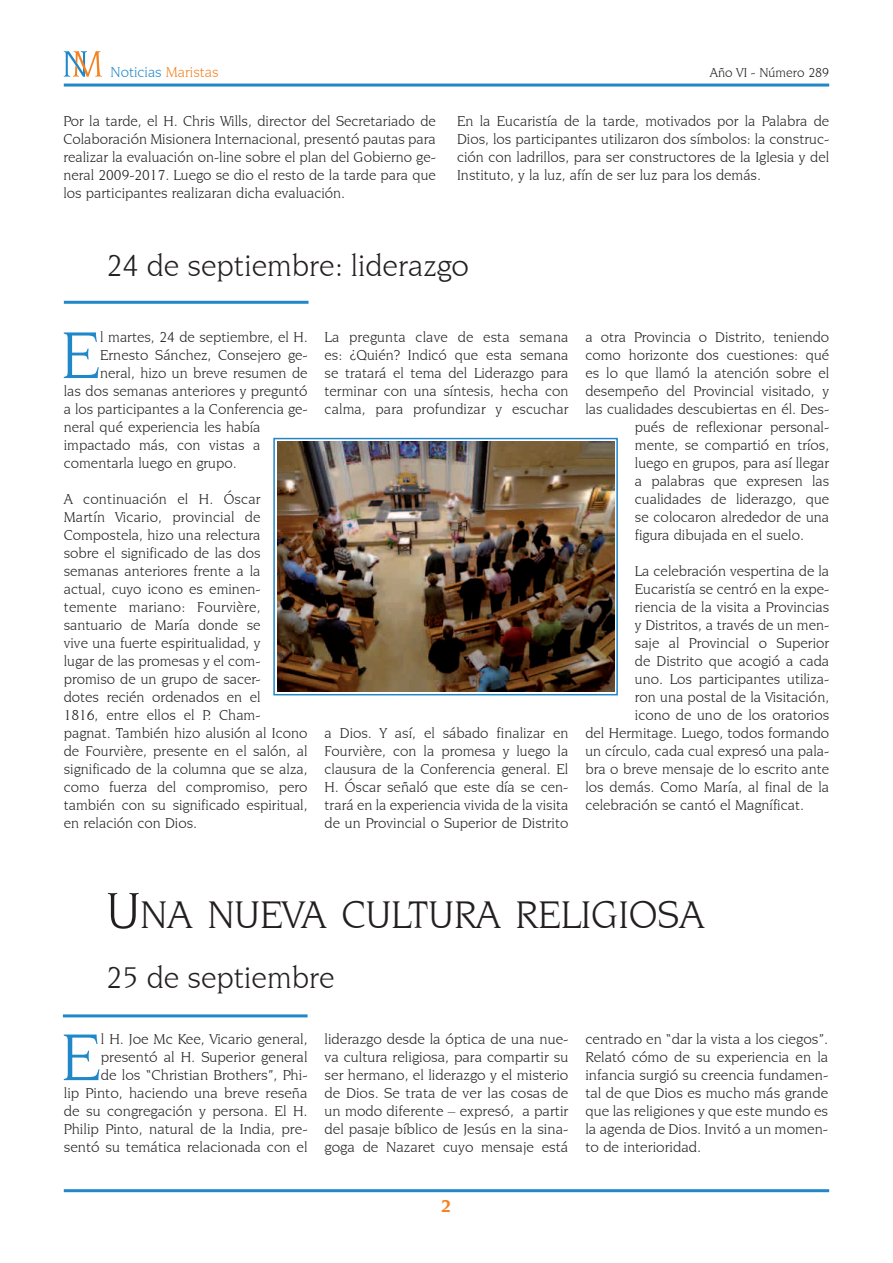
<style>
.page{position:relative;width:893px;height:1263px;background:#fff}
.page>*{position:absolute;margin:0;border:0;box-sizing:border-box;transform-origin:0 0}
.t1{font:70.2px "Novarese IT Cby BT";color:#2088c9}
.t2{font:40.5px "Novarese IT Cby BT";color:#231f20}
.t3{font:31.5px "Novarese IT Cby BT";color:#231f20}
.t4{font:700 18px "Novarese IT Cby BT";color:#f58220}
.t5{font:15px/18px "Novarese IT Cby BT";color:#231f20;text-align:justify}
.t6{font:15px "Novarese IT Cby BT";color:#2088c9}
.t7{font:13.5px "Novarese IT Cby BT";color:#231f20}
.s1{color:#f58220}
.s2{font-size:54px}
</style>
<div class="page">
<hr style="left:64px;top:84px;width:765px;height:3px;background:#2088c9">
<hr style="left:64px;top:1189px;width:765px;height:3px;background:#2088c9">
<svg style="left:64px;top:51px;width:38px;height:26px"></svg>
<hr style="left:64px;top:301px;width:245px;height:3px;background:#2088c9">
<hr style="left:63px;top:1014px;width:245px;height:3px;background:#2088c9">
<img style="left:277px;top:441px;width:337px;height:250px">
<div style="left:273px;top:438px;width:345px;height:257px;border:2px solid #2088c9"></div>
<p class="t6" style="left:111px;top:63px;width:110px">Noticias <span class="s1">Maristas</span></p>
<p class="t7" style="left:710px;top:64px;width:121px">Año VI - Número 289</p>
<p class="t5" style="left:63px;top:112px;width:374px">Por la tarde, el H. Chris Wills, director del Secretariado de Colaboración Misionera Internacional, presentó pautas para realizar la evaluación on-line sobre el plan del Gobierno ge&shy;neral 2009-2017. Luego se dio el resto de la tarde para que los participantes realizaran dicha evaluación.</p>
<p class="t5" style="left:457px;top:112px;width:374px">En la Eucaristía de la tarde, motivados por la Palabra de Dios, los participantes utilizaron dos símbolos: la construc&shy;ción con ladrillos, para ser constructores de la Iglesia y del Instituto, y la luz, afín de ser luz para los demás.</p>
<h3 class="t3" style="left:106px;top:247px;width:364px">24 de septiembre: liderazgo</h3>
<h1 class="t1" style="left:61px;top:313px;width:41px">E</h1>
<p class="t5" style="left:100px;top:328px;width:209px">l martes, 24 de septiembre, el H.</p>
<p class="t5" style="left:100px;top:346px;width:209px">Ernesto Sánchez, Consejero ge-</p>
<p class="t5" style="left:100px;top:364px;width:209px">neral, hizo un breve resumen de</p>
<p class="t5" style="left:64px;top:382px;width:245px">las dos semanas anteriores y preguntó</p>
<p class="t5" style="left:64px;top:400px;width:245px">a los participantes a la Conferencia ge-</p>
<p class="t5" style="left:64px;top:418px;width:198px">neral qué experiencia les había</p>
<p class="t5" style="left:64px;top:436px;width:198px">impactado más, con vistas a</p>
<p class="t5" style="left:64px;top:454px;width:174px">comentarla luego en grupo.</p>
<p class="t5" style="left:64px;top:490px;width:245px;text-align:left">A continuación el H. Óscar<br>Martín Vicario, provincial de<br>Compostela, hizo una relectura<br>sobre el significado de las dos semanas anteriores frente a la<br>actual, cuyo icono es eminen&shy;temente mariano: Fourvière, santuario de María donde se<br>vive una fuerte espiritualidad, y<br>lugar de las promesas y el com&shy;promiso de un grupo de sacer-<br>dotes recién ordenados en el<br>1816, entre ellos el P. Cham&shy;pagnat. También hizo alusión al Icono de Fourvière, presente en el salón, al significado de la columna que se alza, como fuerza del compromiso, pero también con su significado espiritual, en relación con Dios.</p>
<p class="t5" style="left:325px;top:328px;width:245px">La pregunta clave de esta semana es: ¿Quién? Indicó que esta semana se tratará el tema del Liderazgo para terminar con una síntesis, hecha con calma, para profundizar y escuchar</p>
<p class="t5" style="left:325px;top:724px;width:245px">a Dios. Y así, el sábado finalizar en Fourvière, con la promesa y luego la clausura de la Conferencia general. El H. Óscar señaló que este día se cen&shy;trará en la experiencia vivida de la visita de un Provincial o Superior de Distrito</p>
<p class="t5" style="left:585px;top:328px;width:245px">a otra Provincia o Distrito, teniendo</p>
<p class="t5" style="left:585px;top:346px;width:245px">como horizonte dos cuestiones: qué</p>
<p class="t5" style="left:585px;top:364px;width:245px">es lo que llamó la atención sobre el</p>
<p class="t5" style="left:585px;top:382px;width:245px">desempeño del Provincial visitado, y</p>
<p class="t5" style="left:585px;top:400px;width:245px">las cualidades descubiertas en él. Des-</p>
<p class="t5" style="left:635px;top:418px;width:196px">pués de reflexionar personal-</p>
<p class="t5" style="left:635px;top:436px;width:196px">mente, se compartió en tríos,</p>
<p class="t5" style="left:635px;top:454px;width:196px">luego en grupos, para así llegar</p>
<p class="t5" style="left:635px;top:472px;width:196px">a palabras que expresen las</p>
<p class="t5" style="left:635px;top:490px;width:196px">cualidades de liderazgo, que</p>
<p class="t5" style="left:635px;top:508px;width:196px">se colocaron alrededor de una</p>
<p class="t5" style="left:635px;top:526px;width:171px">figura dibujada en el suelo.</p>
<p class="t5" style="left:635px;top:562px;width:196px">La celebración vespertina de la</p>
<p class="t5" style="left:635px;top:580px;width:196px">Eucaristía se centró en la expe-</p>
<p class="t5" style="left:635px;top:598px;width:196px">riencia de la visita a Provincias</p>
<p class="t5" style="left:635px;top:616px;width:196px">y Distritos, a través de un men-</p>
<p class="t5" style="left:635px;top:634px;width:196px">saje al Provincial o Superior</p>
<p class="t5" style="left:635px;top:652px;width:196px">de Distrito que acogió a cada</p>
<p class="t5" style="left:635px;top:670px;width:196px">uno. Los participantes utiliza-</p>
<p class="t5" style="left:635px;top:688px;width:196px">ron una postal de la Visitación,</p>
<p class="t5" style="left:635px;top:706px;width:196px">icono de uno de los oratorios</p>
<p class="t5" style="left:585px;top:724px;width:245px">del Hermitage. Luego, todos formando</p>
<p class="t5" style="left:585px;top:742px;width:245px">un círculo, cada cual expresó una pala-</p>
<p class="t5" style="left:585px;top:760px;width:245px">bra o breve mensaje de lo escrito ante</p>
<p class="t5" style="left:585px;top:778px;width:245px">los demás. Como María, al final de la</p>
<p class="t5" style="left:585px;top:796px;width:220px">celebración se cantó el Magníficat.</p>
<h2 class="t2" style="left:106px;top:891px;width:599px"><span class="s2">U</span>NA NUEVA CULTURA RELIGIOSA</h2>
<h3 class="t3" style="left:106px;top:959px;width:230px">25 de septiembre</h3>
<p class="t5" style="left:64px;top:1030px;width:245px;text-align:right">l H. Joe Mc Kee, Vicario general, presentó al H. Superior general<br>de los “Christian Brothers”, Phi-<br>lip Pinto, haciendo una breve reseña de su congregación y persona. El H.<br>Philip Pinto, natural de la India, pre&shy;sentó su temática relacionada con el</p>
<p class="t5" style="left:325px;top:1030px;width:245px">liderazgo desde la óptica de una nue&shy;va cultura religiosa, para compartir su ser hermano, el liderazgo y el misterio de Dios. Se trata de ver las cosas de un modo diferente – expresó, a partir del pasaje bíblico de Jesús en la sina&shy;goga de Nazaret cuyo mensaje está</p>
<p class="t5" style="left:585px;top:1030px;width:244px">centrado en “dar la vista a los ciegos”.<br>Relató cómo de su experiencia en la infancia surgió su creencia fundamen&shy;tal de que Dios es mucho más grande que las religiones y que este mundo es la agenda de Dios. Invitó a un momen&shy;to de interioridad.</p>
<h1 class="t1" style="left:61px;top:1015px;width:42px">E</h1>
<p class="t4" style="left:441px;top:1195px;width:12px">2</p>
</div>
